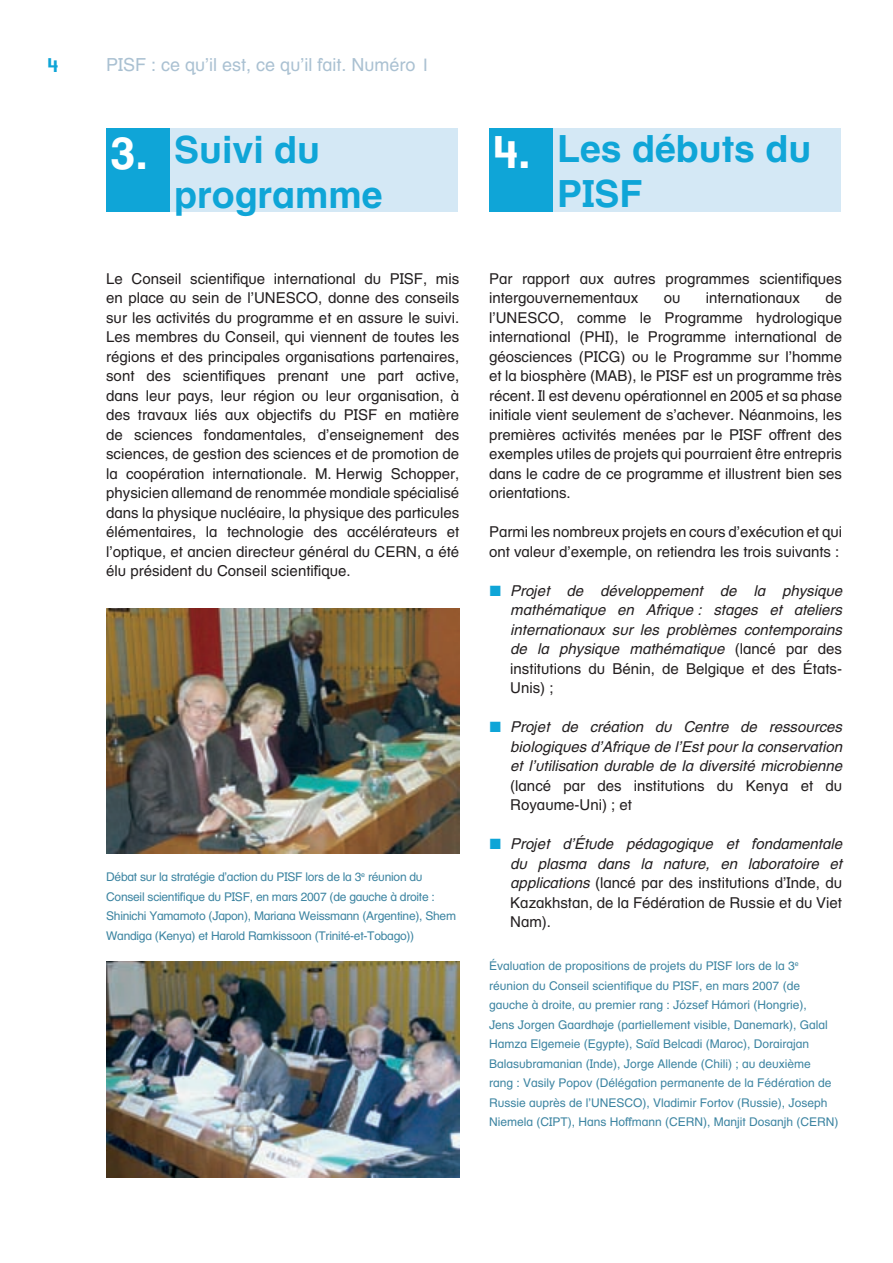
<style>
.page{position:relative;width:893px;height:1263px;background:#fff}
.page>*{position:absolute;margin:0;border:0;box-sizing:border-box;transform-origin:0 0}
.t1{font:700 37.5px/45px "Helvetica Textbook LT";color:#0fa5d7}
.t2{font:700 19.5px "Helvetica Textbook LT";color:#0fa5d7}
.t3{font:18px "Helvetica Textbook LT";color:#aac1d2}
.t4{font:15px/19.5px "Helvetica Textbook LT";color:#231f20}
.t5{font:italic 15px/19.5px "Helvetica Textbook LT";color:#231f20;text-align:justify}
.t6{font:12px/19.5px "Helvetica Textbook LT";color:#3c84a1}
.t7{font:12px/19.5px "Helvetica Textbook LT";letter-spacing:-.02em;color:#3c84a1}
.s1{font-size:45px;color:#fff}
.s2{font-family:"European Pi Three";font-style:normal;color:#0fa5d7}
.s3{font-style:normal}
</style>
<div class="page">
<div style="left:106px;top:128px;width:64px;height:84px;background:#0fa5d7"></div>
<div style="left:170px;top:128px;width:288px;height:84px;background:#d4e8f5"></div>
<div style="left:489px;top:128px;width:64px;height:84px;background:#0fa5d7"></div>
<div style="left:553px;top:128px;width:287px;height:84px;background:#d4e8f5"></div>
<img style="left:106px;top:608px;width:353px;height:246px">
<img style="left:106px;top:961px;width:353px;height:216px">
<h2 class="t2" style="left:48px;top:57px;width:12px">4</h2>
<p class="t3" style="left:106px;top:57px;width:326px">PISF : ce qu’il est, ce qu’il fait. Numéro 1</p>
<h1 class="t1" style="left:174px;top:130px;width:210px;text-indent:-64px"><span class="s1">3.</span> Suivi du programme</h1>
<p class="t4" style="left:106px;top:270px;width:354px;text-align:justify">Le Conseil scientifique international du PISF, mis en place au sein de l’UNESCO, donne des conseils sur les activités du programme et en assure le suivi.<br>Les membres du Conseil, qui viennent de toutes les régions et des principales organisations partenaires, sont des scientifiques prenant une part active, dans leur pays, leur région ou leur organisation, à des travaux liés aux objectifs du PISF en matière de sciences fondamentales, d’enseignement des sciences, de gestion des sciences et de promotion de la coopération internationale. M. Herwig Schopper, physicien allemand de renommée mondiale spécialisé dans la physique nucléaire, la physique des particules élémentaires, la technologie des accélérateurs et l’optique, et ancien directeur général du CERN, a été élu président du Conseil scientifique.</p>
<p class="t7" style="left:106px;top:868px;width:351px">Débat sur la stratégie d’action du PISF lors de la 3<sup>e</sup> réunion du Conseil scientifique du PISF, en mars 2007 (de gauche à droite :<br>Shinichi Yamamoto (Japon), Mariana Weissmann (Argentine), Shem Wandiga (Kenya) et Harold Ramkissoon (Trinité-et-Tobago))</p>
<h1 class="t1" style="left:557px;top:130px;width:256px;text-indent:-64px"><span class="s1">4.</span> Les débuts du<br>PISF</h1>
<p class="t4" style="left:489px;top:270px;width:354px">Par rapport aux autres programmes scientifiques intergouvernementaux</p>
<p class="t4" style="left:489px;top:290px;width:354px;text-align:justify;text-indent:336px">de l’UNESCO, comme le Programme hydrologique international (PHI), le Programme international de géosciences (PICG) ou le Programme sur l’homme et la biosphère (MAB), le PISF est un programme très récent. Il est devenu opérationnel en 2005 et sa phase initiale vient seulement de s’achever. Néanmoins, les premières activités menées par le PISF offrent des exemples utiles de projets qui pourraient être entrepris dans le cadre de ce programme et illustrent bien ses orientations.</p>
<p class="t4" style="left:489px;top:524px;width:354px">Parmi les nombreux projets en cours d’exécution et qui ont valeur d’exemple, on retiendra les trois suivants :</p>
<p class="t5" style="left:510px;top:582px;width:333px;text-indent:-21px"><span class="s2">-</span> Projet de développement de la physique mathématique en Afrique : stages et ateliers internationaux sur les problèmes contemporains de la physique mathématique <span class="s3">(lancé par des institutions du Bénin, de Belgique et des États-Unis) ;</span></p>
<p class="t5" style="left:510px;top:719px;width:333px;text-indent:-21px"><span class="s2">-</span> Projet de création du Centre de ressources biologiques d’Afrique de l’Est pour la conservation et l’utilisation durable de la diversité microbienne</p>
<p class="t4" style="left:510px;top:777px;width:333px">(lancé par des institutions du Kenya et du<br>Royaume-Uni) ; et</p>
<p class="t5" style="left:510px;top:836px;width:333px;text-indent:-21px"><span class="s2">-</span> Projet d’Étude pédagogique et fondamentale du plasma dans la nature, en laboratoire et applications <span class="s3">(lancé par des institutions d’Inde, du Kazakhstan, de la Fédération de Russie et du Viet Nam).</span></p>
<p class="t4" style="left:663px;top:290px;width:18px">ou</p>
<p class="t4" style="left:705px;top:290px;width:96px">internationaux</p>
<p class="t6" style="left:489px;top:958px;width:351px">Évaluation de propositions de projets du PISF lors de la 3<sup>e </sup>réunion du Conseil scientifique du PISF, en mars 2007 (de gauche à droite, au premier rang : József Hámori (Hongrie),<br>Jens Jorgen Gaardhøje (partiellement visible, Danemark), Galal Hamza Elgemeie (Egypte), Saïd Belcadi (Maroc), Dorairajan Balasubramanian (Inde), Jorge Allende (Chili) ; au deuxième<br>rang : Vasily Popov (Délégation permanente de la Fédération de Russie auprès de l’UNESCO), Vladimir Fortov (Russie), Joseph Niemela (CIPT), Hans Hoffmann (CERN), Manjit Dosanjh (CERN)</p>
</div>
